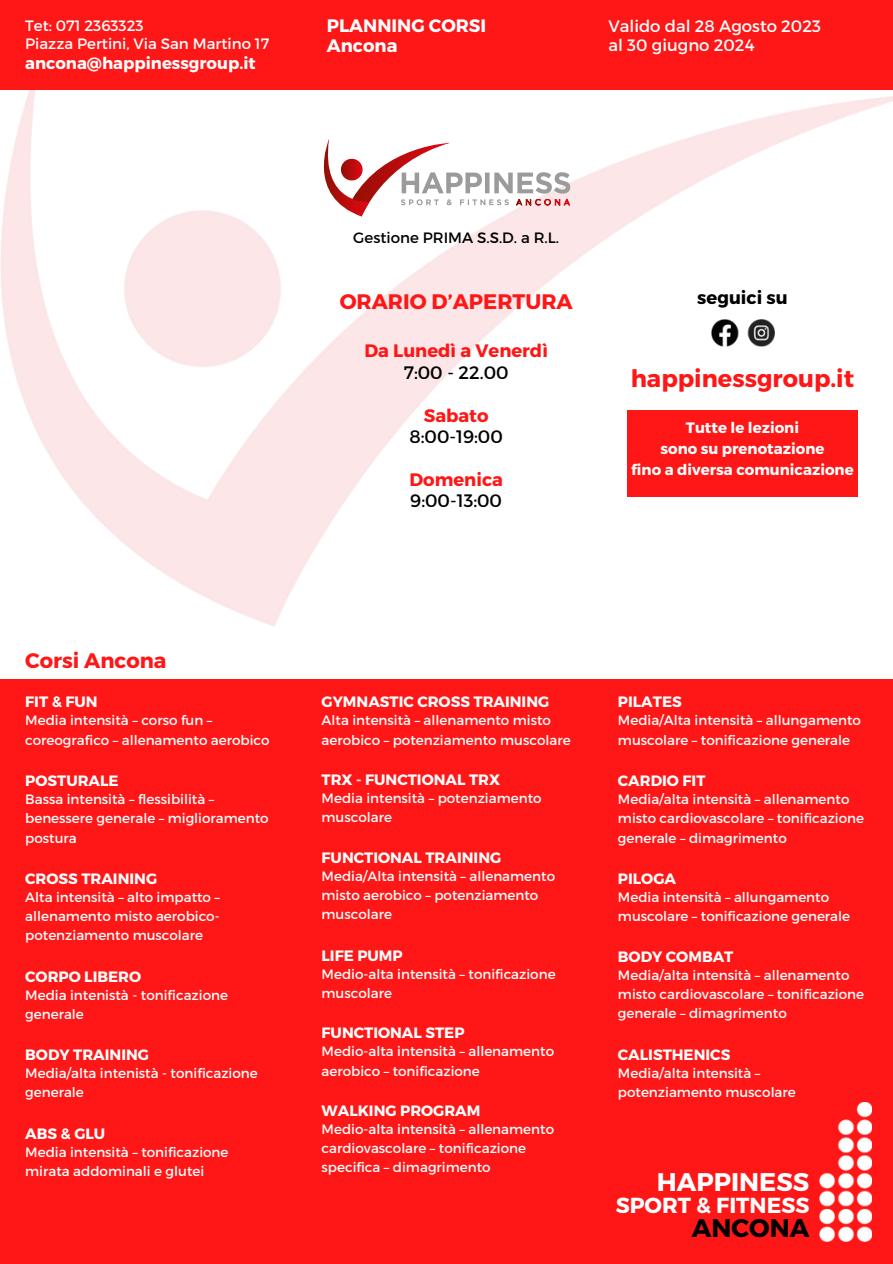
<style>
.page{position:relative;width:893px;height:1264px;background:#fff}
.page>*{position:absolute;margin:0;border:0;box-sizing:border-box;transform-origin:0 0}
.t1{font:700 25.5px "Montserrat";color:#fff}
.t2{font:700 25.5px "Montserrat";color:#000}
.t3{font:700 24px "Montserrat";color:#ff1616}
.t4{font:700 21.75px "Montserrat";color:#fff}
.t5{font:700 21px "Montserrat";color:#ff1616}
.t6{font:18px/21.3px "Montserrat";color:#000;text-align:center}
.t7{font:700 18px/21.3px "Montserrat";color:#ff1616;text-align:center}
.t8{font:700 18px/20.2px "Montserrat";color:#fff}
.t9{font:700 18px "Montserrat";color:#000}
.t10{font:16.5px/19.2px "Montserrat";color:#fff}
.t11{font:700 16.5px "Montserrat";color:#fff}
.t12{font:700 15px "Montserrat";color:#fff}
.t13{font:15px "Montserrat";color:#fff}
.t14{font:15px "Montserrat";color:#000}
.t15{font:13.5px/19.2px "Montserrat";color:#fff}
.s1{font-weight:400;color:#000}
.s2{font-weight:700;color:#ff1616}
</style>
<div class="page">
<div style="left:1px;top:679px;width:891px;height:584px;background:#ff1616"></div>
<img style="left:1px;top:89px;width:891px;height:537px">
<div style="left:627px;top:411px;width:230px;height:86px;background:#ff1616"></div>
<div style="left:0;top:0;width:892px;height:89px;background:#ff1616"></div>
<img style="left:711px;top:319px;width:63px;height:27px">
<img style="left:819px;top:1102px;width:52px;height:139px">
<svg style="left:320px;top:139px;width:250px;height:77px"></svg>
<p class="t13" style="left:25px;top:16px;width:120px">Tet: 071 2363323</p>
<p class="t13" style="left:25px;top:34px;width:245px">Piazza Pertini, Via San Martino 17</p>
<p class="t11" style="left:25px;top:52px;width:232px">ancona@happinessgroup.it</p>
<p class="t8" style="left:327px;top:15px;width:161px">PLANNING CORSI<br>Ancona</p>
<p class="t10" style="left:608px;top:16px;width:214px">Valido dal 28 Agosto 2023 al 30 giugno 2024</p>
<p class="t14" style="left:353px;top:228px;width:207px">Gestione PRIMA S.S.D. a R.L.</p>
<p class="t5" style="left:339px;top:288px;width:234px">ORARIO D’APERTURA</p>
<p class="t7" style="left:364px;top:339px;width:185px">Da Lunedì a Venerdì<br><span class="s1">7:00 - 22.00</span></p>
<p class="t6" style="left:409px;top:403px;width:95px"><span class="s2">Sabato<br></span>8:00-19:00</p>
<p class="t6" style="left:409px;top:468px;width:95px;text-align:left"><span class="s2">Domenica<br></span>9:00-13:00</p>
<p class="t9" style="left:697px;top:286px;width:92px">seguici su</p>
<p class="t3" style="left:630px;top:363px;width:225px">happinessgroup.it</p>
<p class="t12" style="left:685px;top:417px;width:115px">Tutte le lezioni</p>
<p class="t12" style="left:660px;top:439px;width:165px">sono su prenotazione</p>
<p class="t12" style="left:631px;top:460px;width:224px">fino a diversa comunicazione</p>
<h2 class="t5" style="left:25px;top:646px;width:143px">Corsi Ancona</h2>
<p class="t12" style="left:25px;top:692px;width:74px">FIT &amp; FUN</p>
<p class="t15" style="left:25px;top:710px;width:246px">Media intensità – corso fun – coreografico – allenamento aerobico</p>
<p class="t12" style="left:25px;top:771px;width:95px">POSTURALE</p>
<h4 class="t15" style="left:25px;top:789px;width:245px">Bassa intensità – flessibilità – benessere generale – miglioramento postura</h4>
<p class="t12" style="left:25px;top:869px;width:133px">CROSS TRAINING</p>
<p class="t15" style="left:25px;top:887px;width:196px;text-align:justify">Alta intensità – alto impatto – allenamento misto aerobico&shy;potenziamento muscolare</p>
<p class="t12" style="left:25px;top:967px;width:117px">CORPO LIBERO</p>
<p class="t15" style="left:25px;top:985px;width:204px">Media intenistà - tonificazione generale</p>
<p class="t12" style="left:25px;top:1044px;width:125px">BODY TRAINING</p>
<p class="t15" style="left:25px;top:1062px;width:234px">Media/alta intenistà - tonificazione generale</p>
<p class="t12" style="left:25px;top:1123px;width:82px">ABS &amp; GLU</p>
<p class="t15" style="left:25px;top:1141px;width:205px">Media intensità – tonificazione mirata addominali e glutei</p>
<p class="t12" style="left:321px;top:692px;width:229px">GYMNASTIC CROSS TRAINING</p>
<p class="t15" style="left:321px;top:710px;width:250px">Alta intensità – allenamento misto aerobico – potenziamento muscolare</p>
<p class="t12" style="left:321px;top:770px;width:180px">TRX - FUNCTIONAL TRX</p>
<p class="t15" style="left:321px;top:788px;width:221px">Media intensità – potenziamento muscolare</p>
<p class="t12" style="left:321px;top:847px;width:181px">FUNCTIONAL TRAINING</p>
<p class="t15" style="left:321px;top:865px;width:235px">Media/Alta intensità – allenamento misto aerobico – potenziamento muscolare</p>
<p class="t12" style="left:321px;top:945px;width:83px">LIFE PUMP</p>
<p class="t15" style="left:321px;top:963px;width:235px">Medio-alta intensità – tonificazione muscolare</p>
<p class="t12" style="left:321px;top:1023px;width:144px">FUNCTIONAL STEP</p>
<p class="t15" style="left:321px;top:1041px;width:234px">Medio-alta intensità – allenamento aerobico – tonificazione</p>
<p class="t12" style="left:321px;top:1100px;width:160px">WALKING PROGRAM</p>
<p class="t15" style="left:321px;top:1118px;width:234px">Medio-alta intensità – allenamento cardiovascolare – tonificazione specifica – dimagrimento</p>
<p class="t12" style="left:618px;top:692px;width:65px">PILATES</p>
<h5 class="t15" style="left:618px;top:710px;width:244px">Media/Alta intensità – allungamento muscolare – tonificazione generale</h5>
<h6 class="t12" style="left:618px;top:771px;width:89px">CARDIO FIT</h6>
<p class="t15" style="left:618px;top:789px;width:248px">Media/alta intensità – allenamento misto cardiovascolare – tonificazione generale – dimagrimento</p>
<p class="t12" style="left:618px;top:869px;width:60px">PILOGA</p>
<p class="t15" style="left:618px;top:887px;width:234px">Media intensità – allungamento muscolare – tonificazione generale</p>
<h3 class="t12" style="left:618px;top:946px;width:117px">BODY COMBAT</h3>
<h6 class="t15" style="left:618px;top:964px;width:248px">Media/alta intensità – allenamento misto cardiovascolare – tonificazione generale – dimagrimento</h6>
<h6 class="t12" style="left:618px;top:1044px;width:114px">CALISTHENICS</h6>
<h5 class="t15" style="left:618px;top:1062px;width:179px">Media/alta intensità – potenziamento muscolare</h5>
<p class="t1" style="left:656px;top:1164px;width:154px">HAPPINESS</p>
<p class="t4" style="left:615px;top:1191px;width:195px">SPORT &amp; FITNESS</p>
<p class="t2" style="left:691px;top:1211px;width:119px">ANCONA</p>
</div>
